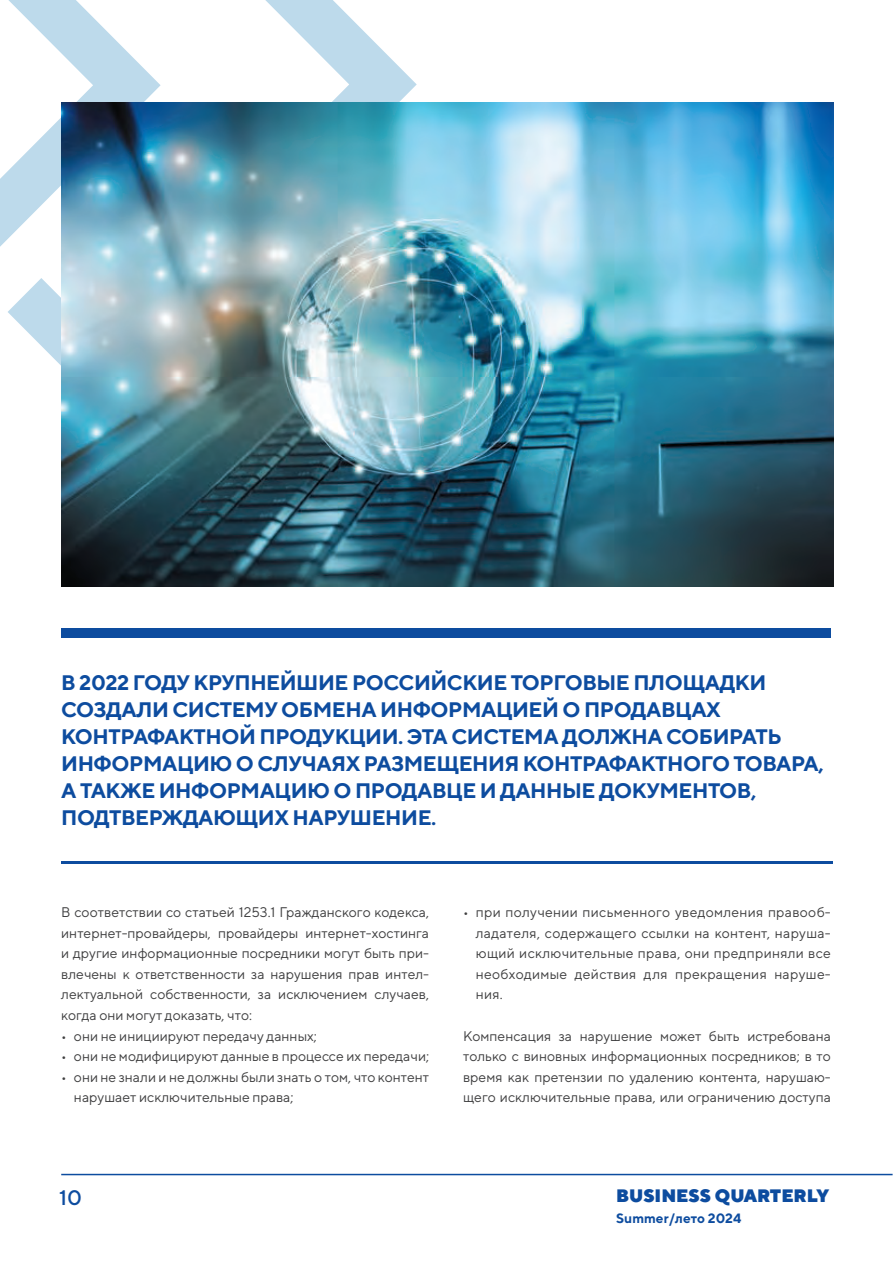
<style>
.page{position:relative;width:893px;height:1263px;background:#fff}
.page>*{position:absolute;margin:0;border:0;box-sizing:border-box;transform-origin:0 0}
.t1{font:700 21px/27px "TT Norms";letter-spacing:-.02em;color:#0d4c9f}
.t2{font:500 21px "TT Norms";color:#0d4c9f}
.t3{font:900 18px "TT Norms";color:#0d4c9f}
.Body_text{font:13.95px/20.5px "TT Norms";color:#3e3e3f;text-align:justify}
.t4{font:700 13.5px "TT Norms";color:#0d4c9f}
</style>
<div class="page">
<hr style="left:61px;top:1174px;width:832px;height:1px;background:#0d4c9f">
<svg style="left:0;top:0;width:99px;height:370px"></svg>
<svg style="left:99px;top:0;width:318px;height:102px"></svg>
<img style="left:62px;top:102px;width:772px;height:485px">
<div style="left:61px;top:628px;width:770px;height:10px;background:#0d4c9f"></div>
<hr style="left:61px;top:861px;width:772px;height:3px;background:#0d4c9f">
<p class="t1" style="left:61px;top:668px;width:764px">В 2022 ГОДУ КРУПНЕЙШИЕ РОССИЙСКИЕ ТОРГОВЫЕ ПЛОЩАДКИ СОЗДАЛИ СИСТЕМУ ОБМЕНА ИНФОРМАЦИЕЙ О ПРОДАВЦАХ КОНТРАФАКТНОЙ ПРОДУКЦИИ. ЭТА СИСТЕМА ДОЛЖНА СОБИРАТЬ ИНФОРМАЦИЮ О СЛУЧАЯХ РАЗМЕЩЕНИЯ КОНТРАФАКТНОГО ТОВАРА, А ТАКЖЕ ИНФОРМАЦИЮ О ПРОДАВЦЕ И ДАННЫЕ ДОКУМЕНТОВ, ПОДТВЕРЖДАЮЩИХ НАРУШЕНИЕ.</p>
<p class="Body_text" style="left:61px;top:902px;width:369px">В соответствии со статьей 1253.1 Гражданского кодекса, интернет-провайдеры, провайдеры интернет-хостинга и другие информационные посредники могут быть при&shy;влечены к ответственности за нарушения прав интел&shy;лектуальной собственности, за исключением случаев, когда они могут доказать, что:</p>
<p class="Body_text" style="left:61px;top:1025px;width:257px">• они не инициируют передачу данных;</p>
<p class="Body_text" style="left:61px;top:1045px;width:369px">• они не модифицируют данные в процессе их передачи;</p>
<p class="Body_text" style="left:74px;top:1066px;width:357px;text-indent:-13px">• они не знали и не должны были знать о том, что контент нарушает исключительные права;</p>
<p class="Body_text" style="left:476px;top:902px;width:357px;text-indent:-13px">• при получении письменного уведомления правооб&shy;ладателя, содержащего ссылки на контент, наруша&shy;ющий исключительные права, они предприняли все необходимые действия для прекращения наруше&shy;ния.</p>
<p class="Body_text" style="left:463px;top:1025px;width:369px">Компенсация за нарушение может быть истребована только с виновных информационных посредников; в то время как претензии по удалению контента, нарушаю&shy;щего исключительные права, или ограничению доступа</p>
<h1 class="t2" style="left:59px;top:1184px;width:24px">10</h1>
<p class="t3" style="left:616px;top:1184px;width:214px">BUSINESS QUARTERLY</p>
<p class="t4" style="left:616px;top:1210px;width:127px">Summer/лето 2024</p>
</div>
